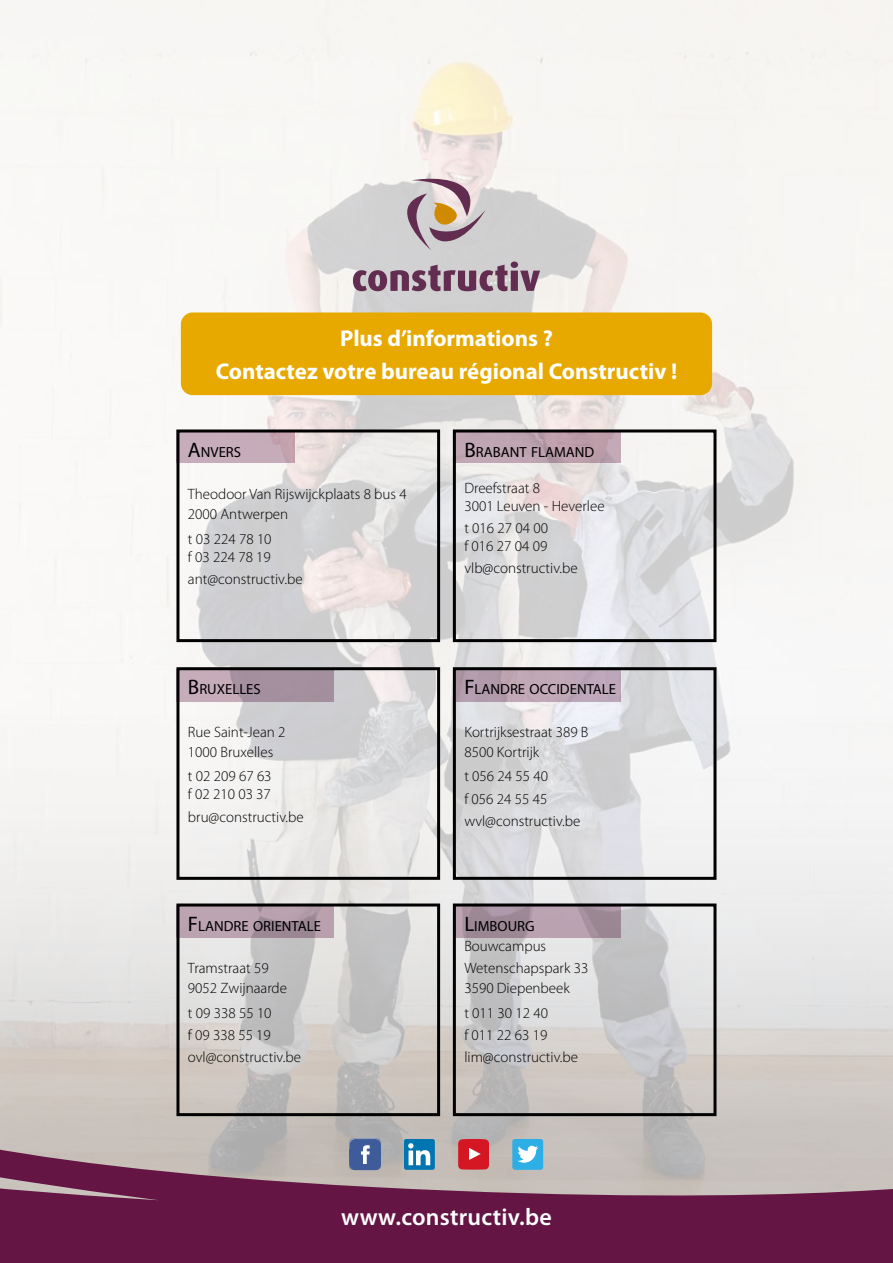
<style>
.page{position:relative;width:893px;height:1263px;background:#fff}
.page>*{position:absolute;margin:0;border:0;box-sizing:border-box;transform-origin:0 0}
.t1{font:600 24px "Myriad Pro";letter-spacing:.01em;color:#fff}
.t2{font:700 22.95px/33.5px "Myriad Pro";color:#fff;text-align:center}
.t3{font:300 15px/22.2px "Myriad Pro";color:#000}
.t4{font:14.7px "Myriad Pro";color:#000}
.s1{font-size:21px}
</style>
<div class="page">
<img style="left:0;top:0;width:893px;height:655px">
<div style="left:181px;top:312px;width:531px;height:83px;background:#e7a900;border-radius:12px"></div>
<svg style="left:403px;top:173px;width:82px;height:77px;background:#c3b2b1"></svg>
<svg style="left:353px;top:261px;width:187px;height:30px;background:#a18999"></svg>
<svg style="left:0;top:655px;width:893px;height:457px"></svg>
<svg style="left:0;top:1112px;width:893px;height:151px;background:#8f6279"></svg>
<div style="left:176px;top:667px;width:264px;height:213px;border:3px solid #000"></div>
<svg style="left:176px;top:670px;width:158px;height:32px;background:#ab95a3"></svg>
<div style="left:176px;top:903px;width:264px;height:213px;border:3px solid #000"></div>
<svg style="left:176px;top:905px;width:158px;height:32px;background:#a7919d"></svg>
<div style="left:453px;top:429px;width:263px;height:213px;border:3px solid #000"></div>
<svg style="left:453px;top:431px;width:168px;height:32px;background:#b197a3"></svg>
<div style="left:176px;top:429px;width:264px;height:213px;border:3px solid #000"></div>
<div style="left:176px;top:431px;width:119px;height:32px;background:linear-gradient(to bottom,#c3a7b4,#c3a9b6)"></div>
<div style="left:453px;top:667px;width:263px;height:213px;border:3px solid #000"></div>
<div style="left:456px;top:670px;width:164px;height:32px;background:linear-gradient(to right,#b39ca9,#c3abbd)"></div>
<div style="left:453px;top:903px;width:263px;height:213px;border:3px solid #000"></div>
<svg style="left:453px;top:905px;width:167px;height:32px;background:#9e8a97"></svg>
<img style="left:350px;top:1139px;width:31px;height:31px">
<div style="left:404px;top:1139px;width:31px;height:31px;background:#0075b2;border-radius:2px"></div>
<svg style="left:408px;top:1143px;width:22px;height:22px"></svg>
<div style="left:512px;top:1139px;width:31px;height:31px;background:#2daee4;border-radius:3px"></div>
<svg style="left:517px;top:1146px;width:21px;height:17px"></svg>
<svg style="left:458px;top:1139px;width:31px;height:31px"></svg>
<div style="left:350px;top:1139px;width:31px;height:31px;background:#3d5c99;border-radius:6px"></div>
<svg style="left:361px;top:1145px;width:9px;height:19px"></svg>
<h2 class="t2" style="left:216px;top:322px;width:463px">Plus d’informations ?<br>Contactez votre bureau régional Constructiv !</h2>
<p class="t4" style="left:188px;top:444px;width:55px"><span class="s1">A</span>NVERS</p>
<p class="t3" style="left:188px;top:484px;width:220px;line-height:20.1px">Theodoor Van Rijswijckplaats 8 bus 4<br>2000 Antwerpen</p>
<p class="t3" style="left:188px;top:530px;width:85px;line-height:18px">t 03 224 78 10 f 03 224 78 19</p>
<p class="t3" style="left:188px;top:568px;width:116px">ant@constructiv.be</p>
<p class="t4" style="left:188px;top:681px;width:74px"><span class="s1">B</span>RUXELLES</p>
<p class="t3" style="left:188px;top:722px;width:99px;line-height:20.1px">Rue Saint-Jean 2<br>1000 Bruxelles</p>
<p class="t3" style="left:188px;top:768px;width:85px;line-height:18px">t 02 209 67 63 f 02 210 03 37</p>
<p class="t3" style="left:188px;top:806px;width:117px">bru@constructiv.be</p>
<p class="t4" style="left:188px;top:918px;width:135px"><span class="s1">F</span>LANDRE ORIENTALE</p>
<p class="t3" style="left:188px;top:958px;width:101px;line-height:20.1px">Tramstraat 59<br>9052 Zwijnaarde</p>
<p class="t3" style="left:188px;top:1002px;width:115px">t 09 338 55 10<br>f 09 338 55 19 ovl@constructiv.be</p>
<p class="t4" style="left:464px;top:444px;width:131px"><span class="s1">B</span>RABANT FLAMAND</p>
<p class="t3" style="left:464px;top:479px;width:142px;line-height:18px">Dreefstraat 8<br>3001 Leuven - Heverlee</p>
<p class="t3" style="left:464px;top:519px;width:85px;line-height:18px">t 016 27 04 00 f 016 27 04 09</p>
<p class="t3" style="left:464px;top:557px;width:115px">vlb@constructiv.be</p>
<p class="t4" style="left:464px;top:681px;width:153px"><span class="s1">F</span>LANDRE OCCIDENTALE</p>
<p class="t3" style="left:464px;top:722px;width:126px;line-height:20.1px">Kortrijksestraat 389 B<br>8500 Kortrijk</p>
<p class="t3" style="left:464px;top:765px;width:118px">t 056 24 55 40<br>f 056 24 55 45 wvl@constructiv.be</p>
<p class="t4" style="left:464px;top:918px;width:72px"><span class="s1">L</span>IMBOURG</p>
<p class="t3" style="left:464px;top:935px;width:125px">Bouwcampus<br>Wetenschapspark 33</p>
<p class="t3" style="left:464px;top:976px;width:107px;line-height:24.3px">3590 Diepenbeek t 011 30 12 40</p>
<p class="t3" style="left:464px;top:1024px;width:115px">f 011 22 63 19 lim@constructiv.be</p>
<h1 class="t1" style="left:341px;top:1204px;width:212px">www.constructiv.be</h1>
</div>
